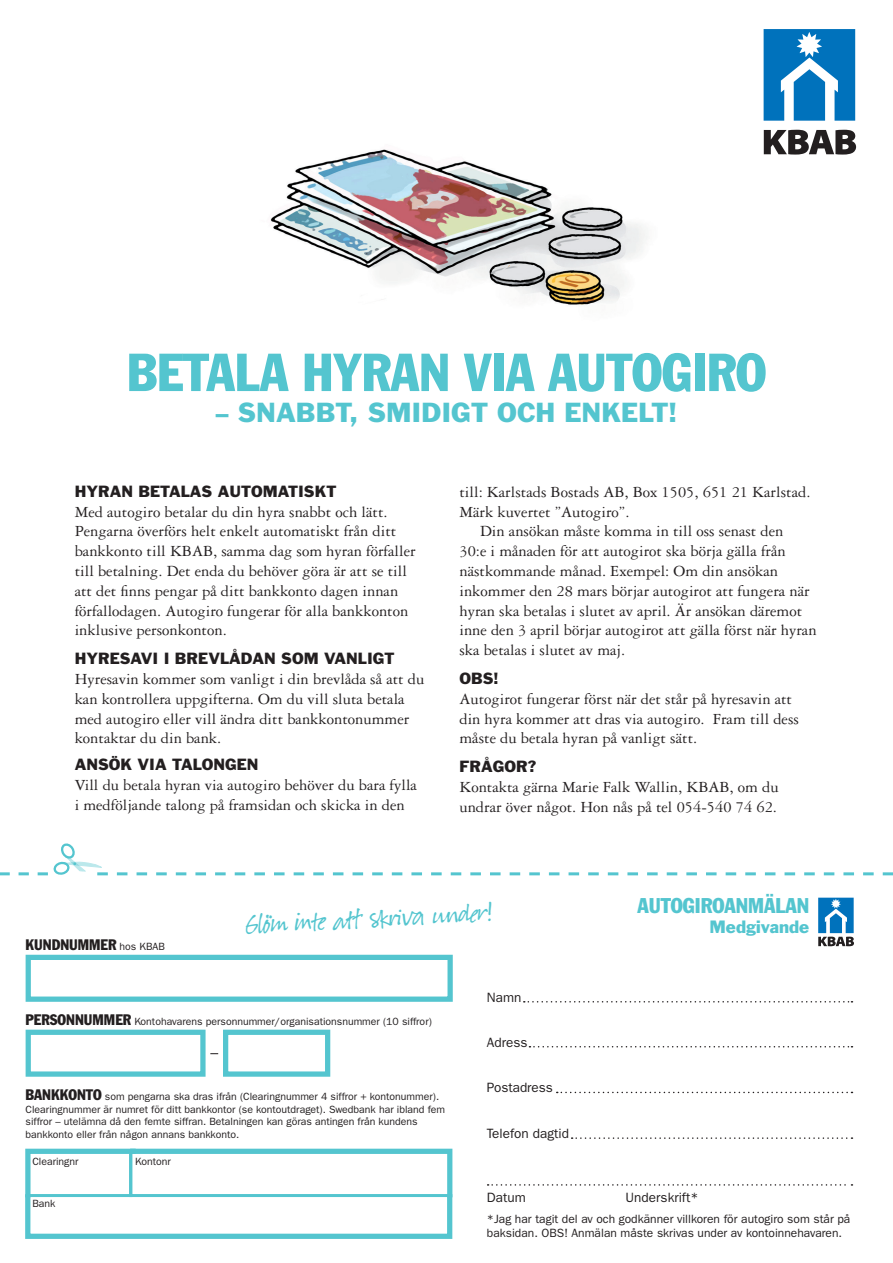
<style>
.page{position:relative;width:893px;height:1263px;background:#fff}
.page>*{position:absolute;margin:0;border:0;box-sizing:border-box;transform-origin:0 0}
.t1{font:condensed 52.5px "Franklin Gothic LT";color:#54c5cf}
.t2{font:33.75px "Suomi Hand Script";color:#54c5cf}
.t3{font:25.5px "Franklin Gothic LT";color:#54c5cf}
.t4{font:condensed 21px "Franklin Gothic LT";color:#54c5cf}
.t5{font:16.5px/19.8px "Garamond Three LT";color:#231f20}
.t6{font:16.5px "Franklin Gothic LT";color:#54c5cf}
.t7{font:15px "Franklin Gothic LT";color:#231f20}
.t8{font:condensed 15px "Franklin Gothic LT";color:#231f20}
.t9{font:13.5px "Franklin Gothic LT";color:#231f20}
.t10{font:12px/14.4px "Franklin Gothic LT";color:#231f20}
.t11{font:10.5px/12.6px "Franklin Gothic LT";color:#231f20}
.s1{font-stretch:normal;font-size:10.5px}
.s2{font-stretch:condensed;font-size:15px}
</style>
<div class="page">
<img style="left:270px;top:149px;width:377px;height:156px">
<svg style="left:818px;top:898px;width:36px;height:48px"></svg>
<svg style="left:524px;top:1001px;width:328px;height:1px"></svg>
<svg style="left:529px;top:1046px;width:323px;height:1px"></svg>
<svg style="left:557px;top:1092px;width:295px;height:1px"></svg>
<svg style="left:572px;top:1137px;width:280px;height:2px"></svg>
<svg style="left:488px;top:1184px;width:364px;height:2px"></svg>
<div style="left:223px;top:1030px;width:107px;height:47px;border:5px solid #54c5cf"></div>
<div style="left:26px;top:1030px;width:180px;height:47px;border:5px solid #54c5cf"></div>
<div style="left:26px;top:955px;width:427px;height:47px;border:5px solid #54c5cf"></div>
<svg style="left:764px;top:29px;width:91px;height:92px"></svg>
<svg style="left:764px;top:130px;width:92px;height:25px"></svg>
<svg style="left:25px;top:1148px;width:428px;height:54px"></svg>
<div style="left:25px;top:1191px;width:427px;height:48px;border:5px solid #54c5cf"></div>
<svg style="left:0;top:843px;width:893px;height:33px"></svg>
<h1 class="t1" style="left:127px;top:340px;width:641px">BETALA HYRAN VIA AUTOGIRO</h1>
<h3 class="t3" style="left:216px;top:396px;width:463px">– SNABBT, SMIDIGT OCH ENKELT!</h3>
<p class="t7" style="left:75px;top:481px;width:263px">HYRAN BETALAS AUTOMATISKT</p>
<p class="t5" style="left:75px;top:502px;width:342px">Med autogiro betalar du din hyra snabbt och lätt.<br>Pengarna överförs helt enkelt automatiskt från ditt bankkonto till KBAB, samma dag som hyran förfaller till betalning. Det enda du behöver göra är att se till att det finns pengar på ditt bankkonto dagen innan förfallodagen. Autogiro fungerar för alla bankkonton inklusive personkonton.</p>
<p class="t7" style="left:75px;top:649px;width:321px">HYRESAVI I BREVLÅDAN SOM VANLIGT</p>
<p class="t5" style="left:75px;top:669px;width:351px">Hyresavin kommer som vanligt i din brevlåda så att du kan kontrollera uppgifterna. Om du vill sluta betala med autogiro eller vill ändra ditt bankkontonummer kontaktar du din bank.</p>
<p class="t7" style="left:75px;top:755px;width:185px">ANSÖK VIA TALONGEN</p>
<p class="t5" style="left:75px;top:775px;width:344px">Vill du betala hyran via autogiro behöver du bara fylla i medföljande talong på framsidan och skicka in den</p>
<p class="t5" style="left:459px;top:482px;width:353px">till: Karlstads Bostads AB, Box 1505, 651 21 Karlstad.</p>
<p class="t5" style="left:459px;top:502px;width:171px">Märk kuvertet ”Autogiro”.</p>
<p class="t5" style="left:480px;top:521px;width:305px">Din ansökan måste komma in till oss senast den</p>
<p class="t5" style="left:459px;top:541px;width:328px">30:e i månaden för att autogirot ska börja gälla från</p>
<p class="t5" style="left:459px;top:561px;width:320px">nästkommande månad. Exempel: Om din ansökan</p>
<p class="t5" style="left:459px;top:581px;width:352px">inkommer den 28 mars börjar autogirot att fungera när</p>
<p class="t5" style="left:459px;top:601px;width:344px">hyran ska betalas i slutet av april. Är ansökan däremot</p>
<p class="t5" style="left:459px;top:620px;width:359px">inne den 3 april börjar autogirot att gälla först när hyran</p>
<p class="t5" style="left:459px;top:640px;width:167px">ska betalas i slutet av maj.</p>
<p class="t7" style="left:459px;top:669px;width:41px">OBS!</p>
<p class="t5" style="left:459px;top:689px;width:341px">Autogirot fungerar först när det står på hyresavin att din hyra kommer att dras via autogiro. Fram till dess måste du betala hyran på vanligt sätt.</p>
<p class="t7" style="left:459px;top:757px;width:78px">FRÅGOR?</p>
<p class="t5" style="left:459px;top:777px;width:321px">Kontakta gärna Marie Falk Wallin, KBAB, om du undrar över något. Hon nås på tel 054-540 74 62.</p>
<p class="t8" style="left:26px;top:935px;width:141px">KUNDNUMMER <span class="s1">hos KBAB</span></p>
<h2 class="t2" style="left:245px;top:907px;width:248px;rotate:-3deg">Glöm inte at t skriva un der!</h2>
<p class="t4" style="left:637px;top:893px;width:173px">AUTOGIROANMÄLAN</p>
<p class="t6" style="left:709px;top:916px;width:101px">Medgivande</p>
<p class="t11" style="left:26px;top:1015px;width:408px"><span class="s2">PERSONNUMMER</span> Kontohavarens personnummer/organisationsnummer (10 siffror)</p>
<p class="t11" style="left:26px;top:1090px;width:421px"><span class="s2">BANKKONTO</span> som pengarna ska dras ifrån (Clearingnummer 4 siffror + kontonummer).<br>Clearingnummer är numret för ditt bankkontor (se kontoutdraget). Swedbank har ibland fem siffror – utelämna då den femte siffran. Betalningen kan göras antingen från kundens bankkonto eller från någon annans bankkonto.</p>
<p class="t11" style="left:32px;top:1155px;width:48px">Clearingnr</p>
<p class="t11" style="left:135px;top:1155px;width:37px">Kontonr</p>
<p class="t11" style="left:32px;top:1198px;width:25px">Bank</p>
<p class="t9" style="left:487px;top:989px;width:36px">Namn</p>
<p class="t9" style="left:487px;top:1034px;width:42px">Adress</p>
<p class="t9" style="left:487px;top:1080px;width:68px">Postadress</p>
<p class="t9" style="left:487px;top:1126px;width:84px">Telefon dagtid</p>
<p class="t9" style="left:487px;top:1190px;width:40px">Datum</p>
<p class="t9" style="left:626px;top:1189px;width:74px">Underskrift*</p>
<p class="t10" style="left:487px;top:1211px;width:365px">*Jag har tagit del av och godkänner villkoren för autogiro som står på baksidan. OBS! Anmälan måste skrivas under av kontoinnehavaren.</p>
</div>
